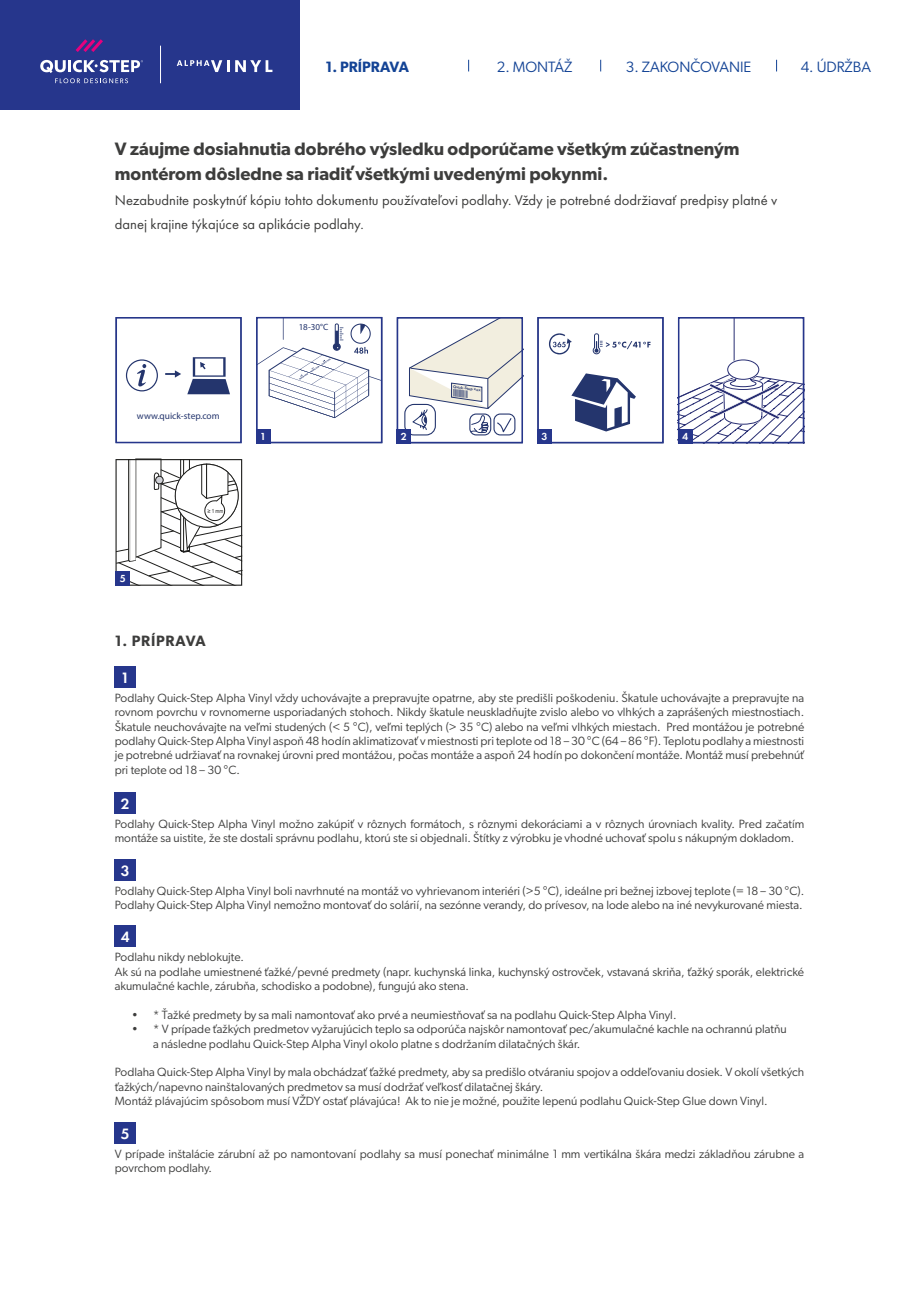
<style>
.page{position:relative;width:919px;height:1289px;background:#fff}
.page>*{position:absolute;margin:0;border:0;box-sizing:border-box;transform-origin:0 0}
.t1{font:600 18px/24.8px "Gibson";color:#3d3d3c}
.t2{font:600 15.6px "Futura PT";color:#fff}
.t3{font:15px "Gibson";color:#134395}
.t4{font:600 15px "Gibson";color:#134395}
.t5{font:600 15px "Gibson";letter-spacing:.05em;color:#3d3d3c}
.t6{font:14.55px/24.3px "Futura PT";color:#3d3d3c}
.T1{font:12px/14.4px "Gibson";color:#3d3d3c}
.t7{font:600 10.65px "Futura PT";color:#fff}
.t8{font:9.45px "Myriad Pro";color:#24356d}
.t9{font:9px "Futura Dem";color:#24356d}
.t10{font:5.55px "Arial Narrow";color:#1d1d1b}
.t11{font:600 4.2px "Futura PT";color:#24356d}
</style>
<div class="page">
<svg style="left:115px;top:458px;width:128px;height:127px"></svg>
<svg style="left:125px;top:357px;width:105px;height:38px"></svg>
<div style="left:126px;top:359px;width:32px;height:32px;border:1px solid #24356d;border-radius:50%"></div>
<div style="left:115px;top:317px;width:127px;height:126px;border:2px solid #26368c"></div>
<svg style="left:259px;top:320px;width:120px;height:120px"></svg>
<div style="left:256px;top:317px;width:126px;height:126px;border:2px solid #26368c"></div>
<div style="left:256px;top:429px;width:14px;height:14px;background:#26368c"></div>
<svg style="left:681px;top:320px;width:120px;height:120px"></svg>
<div style="left:678px;top:317px;width:126px;height:126px;border:2px solid #26368c"></div>
<div style="left:678px;top:429px;width:14px;height:14px;background:#26368c"></div>
<svg style="left:404px;top:320px;width:116px;height:116px"></svg>
<div style="left:396px;top:317px;width:127px;height:126px;border:2px solid #26368c"></div>
<div style="left:396px;top:429px;width:15px;height:14px;background:#26368c"></div>
<svg style="left:571px;top:373px;width:65px;height:58px"></svg>
<svg style="left:549px;top:333px;width:23px;height:21px"></svg>
<svg style="left:592px;top:333px;width:58px;height:21px"></svg>
<div style="left:537px;top:317px;width:126px;height:126px;border:2px solid #26368c"></div>
<div style="left:537px;top:429px;width:14px;height:14px;background:#26368c"></div>
<div style="left:115px;top:571px;width:15px;height:14px;background:#26368c"></div>
<div style="left:0;top:0;width:300px;height:110px;background:#26368c"></div>
<hr style="left:160px;top:46px;width:1px;height:37px;background:#fff">
<svg style="left:76px;top:39px;width:27px;height:13px"></svg>
<svg style="left:40px;top:60px;width:103px;height:23px"></svg>
<svg style="left:235px;top:60px;width:37px;height:12px"></svg>
<svg style="left:177px;top:60px;width:52px;height:12px"></svg>
<div style="left:115px;top:666px;width:21px;height:21px;background:#26368c"></div>
<div style="left:115px;top:792px;width:21px;height:21px;background:#26368c"></div>
<div style="left:115px;top:859px;width:21px;height:21px;background:#26368c"></div>
<div style="left:115px;top:925px;width:21px;height:21px;background:#26368c"></div>
<div style="left:115px;top:1122px;width:21px;height:21px;background:#26368c"></div>
<p class="t4" style="left:325px;top:58px;width:85px">1. PRÍPRAVA</p>
<p class="t3" style="left:497px;top:58px;width:77px">2. MONTÁŽ</p>
<p class="t3" style="left:625px;top:58px;width:127px">3. ZAKONČOVANIE</p>
<p class="t3" style="left:800px;top:58px;width:72px">4. ÚDRŽBA</p>
<h1 class="t1" style="left:115px;top:136px;width:626px">V záujme dosiahnutia dobrého výsledku odporúčame všetkým zúčastneným montérom dôsledne sa riadiť všetkými uvedenými pokynmi.</h1>
<h1 class="t6" style="left:115px;top:187px;width:664px">Nezabudnite poskytnúť kópiu tohto dokumentu používateľovi podlahy. Vždy je potrebné dodržiavať predpisy platné v danej krajine týkajúce sa aplikácie podlahy.</h1>
<p class="t8" style="left:137px;top:410px;width:84px">www.quick-step.com</p>
<p class="t7" style="left:120px;top:572px;width:8px">5</p>
<p class="t10" style="left:207px;top:507px;width:17px">≥ 1 mm</p>
<p class="t9" style="left:299px;top:321px;width:31px">18-30°C</p>
<p class="t11" style="left:453px;top:384px;width:29px;rotate:7deg">Quick-Step xxx</p>
<p class="t7" style="left:401px;top:430px;width:8px">2</p>
<p class="t7" style="left:541px;top:430px;width:8px">3</p>
<p class="t7" style="left:260px;top:430px;width:8px">1</p>
<p class="t7" style="left:682px;top:430px;width:8px">4</p>
<h2 class="t5" style="left:115px;top:631px;width:93px">1. PRÍPRAVA</h2>
<p class="t2" style="left:121px;top:667px;width:10px">1</p>
<p class="T1" style="left:115px;top:690px;width:691px;text-align:justify">Podlahy Quick-Step Alpha Vinyl vždy uchovávajte a prepravujte opatrne, aby ste predišli poškodeniu. Škatule uchovávajte a prepravujte na rovnom povrchu v rovnomerne usporiadaných stohoch. Nikdy škatule neuskladňujte zvislo alebo vo vlhkých a zaprášených miestnostiach.<br>Škatule neuchovávajte na veľmi studených (&lt; 5 °C), veľmi teplých (&gt; 35 °C) alebo na veľmi vlhkých miestach. Pred montážou je potrebné podlahy Quick-Step Alpha Vinyl aspoň 48 hodín aklimatizovať v miestnosti pri teplote od 18 – 30 °C (64 – 86 °F). Teplotu podlahy a miestnosti je potrebné udržiavať na rovnakej úrovni pred montážou, počas montáže a aspoň 24 hodín po dokončení montáže. Montáž musí prebehnúť pri teplote od 18 – 30 °C.</p>
<p class="t2" style="left:121px;top:793px;width:10px">2</p>
<p class="T1" style="left:115px;top:816px;width:691px">Podlahy Quick-Step Alpha Vinyl možno zakúpiť v rôznych formátoch, s rôznymi dekoráciami a v rôznych úrovniach kvality. Pred začatím montáže sa uistite, že ste dostali správnu podlahu, ktorú ste si objednali. Štítky z výrobku je vhodné uchovať spolu s nákupným dokladom.</p>
<p class="t2" style="left:121px;top:860px;width:10px">3</p>
<p class="T1" style="left:115px;top:883px;width:691px">Podlahy Quick-Step Alpha Vinyl boli navrhnuté na montáž vo vyhrievanom interiéri (&gt;5 °C), ideálne pri bežnej izbovej teplote (= 18 – 30 °C).<br>Podlahy Quick-Step Alpha Vinyl nemožno montovať do solárií, na sezónne verandy, do prívesov, na lode alebo na iné nevykurované miesta.</p>
<p class="t2" style="left:121px;top:927px;width:10px">4</p>
<p class="T1" style="left:115px;top:949px;width:131px">Podlahu nikdy neblokujte.</p>
<p class="T1" style="left:115px;top:964px;width:690px">Ak sú na podlahe umiestnené ťažké/pevné predmety (napr. kuchynská linka, kuchynský ostrovček, vstavaná skriňa, ťažký sporák, elektrické akumulačné kachle, zárubňa, schodisko a podobne), fungujú ako stena.</p>
<p class="T1" style="left:132px;top:1007px;width:546px">• * Ťažké predmety by sa mali namontovať ako prvé a neumiestňovať sa na podlahu Quick-Step Alpha Vinyl.</p>
<p class="T1" style="left:153px;top:1021px;width:635px;text-indent:-21px">• * V prípade ťažkých predmetov vyžarujúcich teplo sa odporúča najskôr namontovať pec/akumulačné kachle na ochrannú platňu a následne podlahu Quick-Step Alpha Vinyl okolo platne s dodržaním dilatačných škár.</p>
<p class="T1" style="left:115px;top:1064px;width:691px">Podlaha Quick-Step Alpha Vinyl by mala obchádzať ťažké predmety, aby sa predišlo otváraniu spojov a oddeľovaniu dosiek. V okolí všetkých ťažkých/napevno nainštalovaných predmetov sa musí dodržať veľkosť dilatačnej škáry.</p>
<p class="T1" style="left:115px;top:1093px;width:654px">Montáž plávajúcim spôsobom musí VŽDY ostať plávajúca! Ak to nie je možné, použite lepenú podlahu Quick-Step Glue down Vinyl.</p>
<p class="t2" style="left:121px;top:1123px;width:10px">5</p>
<p class="T1" style="left:115px;top:1145px;width:691px">V prípade inštalácie zárubní až po namontovaní podlahy sa musí ponechať minimálne 1 mm vertikálna škára medzi základňou zárubne a povrchom podlahy.</p>
</div>
